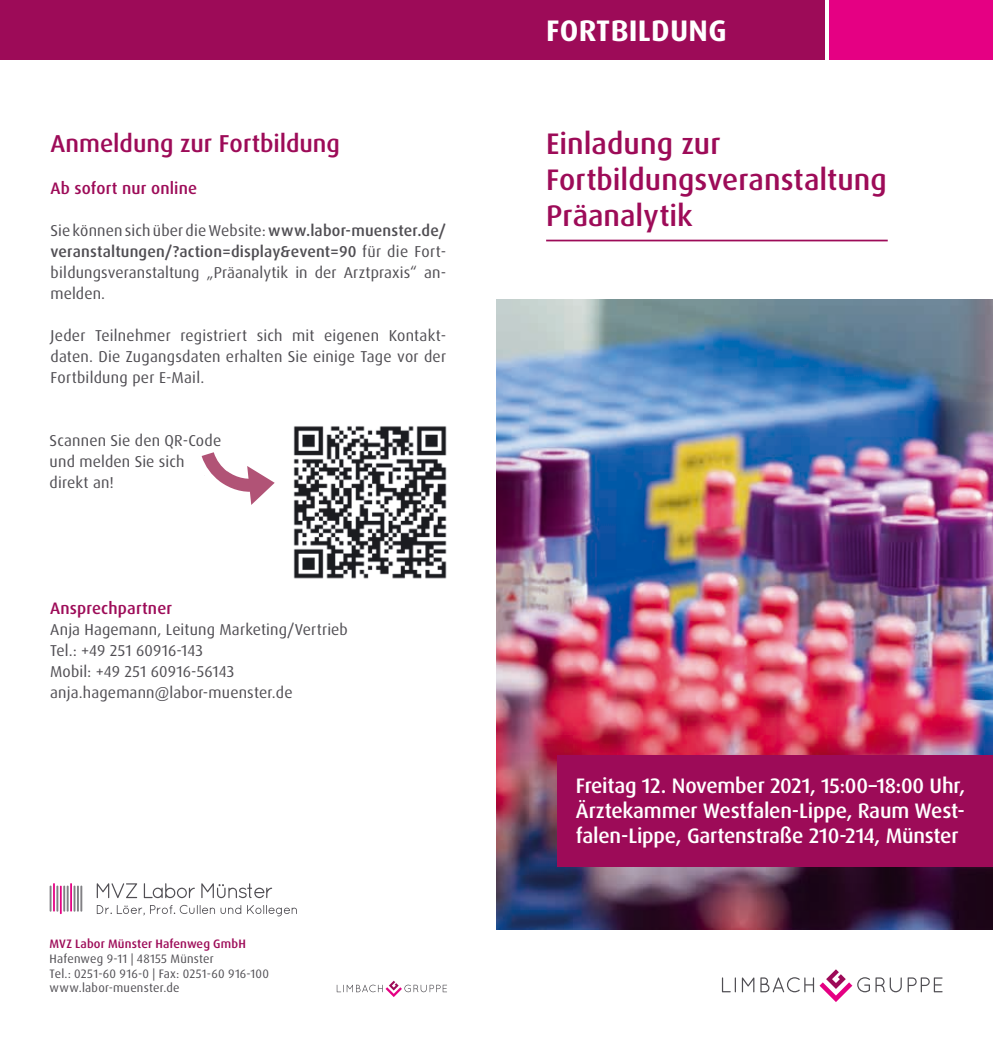
<style>
.page{position:relative;width:993px;height:1042px;background:#fff}
.page>*{position:absolute;margin:0;border:0;box-sizing:border-box;transform-origin:0 0}
.t1{font:500 29.75px/35.7px "Dax Pro";color:#9d0b58}
.t2{font:700 29.75px "Dax Pro";letter-spacing:.01em;color:#fff}
.t3{font:500 24.5px "Dax Pro";letter-spacing:-.005em;color:#9d0b58}
.t4{font:500 21px/25.4px "Dax Pro";letter-spacing:-.01em;color:#fff;text-align:justify}
.t5{font:500 16.62px "Dax Pro";letter-spacing:.01em;color:#9d0b58}
.t6{font:15.75px/21px "Dax Pro";letter-spacing:.01em;color:#504e53}
.t7{font:12.25px/14.7px "Dax Pro";letter-spacing:.02em;color:#504e53}
.t8{font:500 12.25px "Dax Pro";letter-spacing:.01em;color:#9d0b58}
.s1{font-weight:500}
</style>
<div class="page">
<div style="left:0;top:0;width:823px;height:60px;background:#9d0b58"></div>
<img style="left:496px;top:299px;width:496px;height:630px">
<div style="left:828px;top:0;width:164px;height:60px;background:#e50083"></div>
<hr style="left:80px;top:885px;width:2px;height:26px;background:#818084">
<hr style="left:77px;top:885px;width:2px;height:26px;background:#818084">
<hr style="left:73px;top:885px;width:2px;height:26px;background:#818084">
<hr style="left:70px;top:883px;width:2px;height:28px;background:#e50083">
<hr style="left:67px;top:885px;width:2px;height:26px;background:#818084">
<hr style="left:63px;top:885px;width:2px;height:26px;background:#818084">
<hr style="left:60px;top:885px;width:2px;height:29px;background:#e50083">
<hr style="left:56px;top:885px;width:2px;height:26px;background:#818084">
<hr style="left:53px;top:883px;width:2px;height:28px;background:#e50083">
<svg style="left:50px;top:885px;width:1px;height:26px"></svg>
<svg style="left:144px;top:883px;width:51px;height:15px"></svg>
<svg style="left:201px;top:883px;width:71px;height:15px"></svg>
<svg style="left:97px;top:883px;width:40px;height:15px"></svg>
<svg style="left:97px;top:905px;width:144px;height:10px"></svg>
<svg style="left:247px;top:905px;width:50px;height:11px"></svg>
<div style="left:557px;top:755px;width:435px;height:111px;background:#9d0b58"></div>
<hr style="left:546px;top:240px;width:341px;height:1px;background:#9d0b58">
<svg style="left:336px;top:980px;width:111px;height:17px"></svg>
<img style="left:293px;top:426px;width:154px;height:153px">
<svg style="left:201px;top:452px;width:73px;height:53px"></svg>
<svg style="left:721px;top:977px;width:14px;height:15px"></svg>
<svg style="left:741px;top:977px;width:13px;height:15px"></svg>
<svg style="left:760px;top:977px;width:53px;height:15px"></svg>
<svg style="left:907px;top:977px;width:35px;height:15px"></svg>
<svg style="left:875px;top:977px;width:26px;height:15px"></svg>
<svg style="left:819px;top:969px;width:50px;height:33px"></svg>
<h2 class="t3" style="left:50px;top:128px;width:291px">Anmeldung zur Fortbildung</h2>
<p class="t5" style="left:50px;top:177px;width:148px">Ab sofort nur online</p>
<p class="t6" style="left:50px;top:220px;width:397px;text-align:justify">Sie können sich über die Website: <span class="s1">www.labor-muenster.de/ veranstaltungen/?action=display&amp;event=90</span> für die Fort&shy;bildungsveranstaltung „Präanalytik in der Arztpraxis“ an&shy;melden.</p>
<p class="t6" style="left:50px;top:325px;width:397px">Jeder Teilnehmer registriert sich mit eigenen Kontakt&shy;daten. Die Zugangsdaten erhalten Sie einige Tage vor der<br>Fortbildung per E-Mail.</p>
<p class="t6" style="left:50px;top:430px;width:173px">Scannen Sie den QR-Code und melden Sie sich direkt an!</p>
<p class="t5" style="left:50px;top:597px;width:123px">Ansprechpartner</p>
<p class="t6" style="left:50px;top:619px;width:299px">Anja Hagemann, Leitung Marketing/Vertrieb Tel.: +49 251 60916-143<br>Mobil: +49 251 60916-56143 anja.hagemann@labor-muenster.de</p>
<p class="t8" style="left:50px;top:936px;width:198px">MVZ Labor Münster Hafenweg GmbH</p>
<p class="t7" style="left:50px;top:951px;width:221px">Hafenweg 9-11 | 48155 Münster<br>Tel.: 0251-60 916-0 | Fax: 0251-60 916-100 www.labor-muenster.de</p>
<h1 class="t2" style="left:546px;top:12px;width:182px">FORTBILDUNG</h1>
<h1 class="t1" style="left:546px;top:126px;width:342px">Einladung zur<br>Fortbildungsveranstaltung<br>Präanalytik</h1>
<h3 class="t4" style="left:575px;top:773px;width:390px">Freitag 12. November 2021, 15:00–18:00 Uhr, Ärztekammer Westfalen-Lippe, Raum West&shy;falen-Lippe, Gartenstraße 210-214, Münster</h3>
</div>
